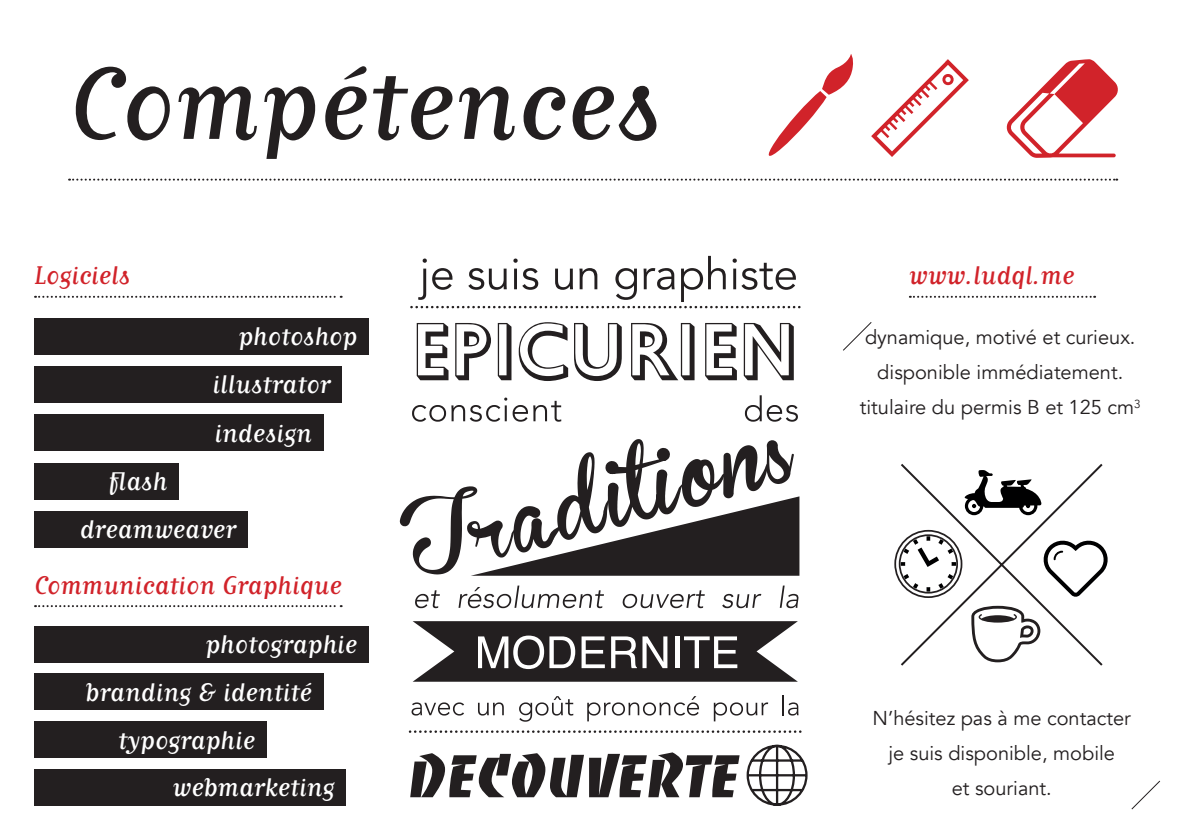
<style>
.page{position:relative;width:1191px;height:840px;background:#fff}
.page>*{position:absolute;margin:0;border:0;box-sizing:border-box;transform-origin:0 0}
.t1{font:144px "Matrix Script";color:#231f20}
.t2{font:36px/48.2px "Matrix Script";color:#fff}
.t3{font:36px "Matrix Script";color:#d1232a}
.t4{font:20px/35.4px "Avenir";color:#231f20;text-align:center}
</style>
<div class="page">
<svg style="left:69px;top:178px;width:1048px;height:2px"></svg>
<svg style="left:35px;top:295px;width:307px;height:2px"></svg>
<svg style="left:910px;top:295px;width:185px;height:2px"></svg>
<svg style="left:35px;top:605px;width:307px;height:1px"></svg>
<svg style="left:410px;top:752px;width:329px;height:44px"></svg>
<svg style="left:417px;top:323px;width:31px;height:57px"></svg>
<svg style="left:455px;top:323px;width:36px;height:57px"></svg>
<svg style="left:498px;top:323px;width:13px;height:57px"></svg>
<svg style="left:519px;top:322px;width:49px;height:59px"></svg>
<svg style="left:574px;top:323px;width:48px;height:58px"></svg>
<svg style="left:631px;top:323px;width:63px;height:57px"></svg>
<svg style="left:705px;top:323px;width:32px;height:57px"></svg>
<svg style="left:743px;top:323px;width:51px;height:57px"></svg>
<svg style="left:411px;top:256px;width:388px;height:52px"></svg>
<svg style="left:412px;top:397px;width:149px;height:24px"></svg>
<svg style="left:745px;top:395px;width:53px;height:26px"></svg>
<svg style="left:415px;top:590px;width:25px;height:18px"></svg>
<svg style="left:458px;top:585px;width:146px;height:23px"></svg>
<svg style="left:622px;top:590px;width:83px;height:18px"></svg>
<svg style="left:722px;top:593px;width:39px;height:15px"></svg>
<svg style="left:779px;top:585px;width:19px;height:23px"></svg>
<svg style="left:412px;top:621px;width:386px;height:60px"></svg>
<svg style="left:411px;top:702px;width:53px;height:13px"></svg>
<svg style="left:478px;top:702px;width:26px;height:13px"></svg>
<svg style="left:519px;top:696px;width:54px;height:25px"></svg>
<svg style="left:587px;top:696px;width:112px;height:25px"></svg>
<svg style="left:714px;top:702px;width:54px;height:19px"></svg>
<hr style="left:782px;top:694px;width:2px;height:20px;background:#231f20">
<svg style="left:788px;top:702px;width:10px;height:13px"></svg>
<svg style="left:410px;top:730px;width:390px;height:2px"></svg>
<svg style="left:746px;top:744px;width:62px;height:62px"></svg>
<svg style="left:400px;top:439px;width:399px;height:136px"></svg>
<svg style="left:901px;top:463px;width:202px;height:203px"></svg>
<svg style="left:894px;top:528px;width:69px;height:70px"></svg>
<svg style="left:1041px;top:538px;width:67px;height:59px"></svg>
<svg style="left:964px;top:469px;width:77px;height:46px"></svg>
<div style="left:34px;top:317px;width:335px;height:37px;background:#231f20"></div>
<div style="left:34px;top:366px;width:308px;height:37px;background:#231f20"></div>
<div style="left:34px;top:625px;width:335px;height:37px;background:#231f20"></div>
<div style="left:34px;top:414px;width:289px;height:37px;background:#231f20"></div>
<div style="left:34px;top:673px;width:289px;height:37px;background:#231f20"></div>
<div style="left:34px;top:462px;width:145px;height:37px;background:#231f20"></div>
<div style="left:34px;top:720px;width:232px;height:37px;background:#231f20"></div>
<div style="left:34px;top:510px;width:213px;height:37px;background:#231f20"></div>
<div style="left:34px;top:768px;width:312px;height:37px;background:#231f20"></div>
<svg style="left:768px;top:54px;width:85px;height:102px"></svg>
<svg style="left:871px;top:59px;width:97px;height:98px"></svg>
<svg style="left:1006px;top:59px;width:112px;height:99px"></svg>
<svg style="left:843px;top:322px;width:29px;height:29px"></svg>
<svg style="left:1131px;top:780px;width:29px;height:29px"></svg>
<h1 class="t1" style="left:68px;top:45px;width:595px">Compétences</h1>
<h2 class="t3" style="left:34px;top:261px;width:98px">Logiciels</h2>
<h2 class="t3" style="left:909px;top:261px;width:167px">www.ludql.me</h2>
<h2 class="t2" style="left:213px;top:312px;width:146px;text-indent:26px">photoshop illustrator</h2>
<h2 class="t2" style="left:108px;top:456px;width:60px">flash</h2>
<h2 class="t2" style="left:214px;top:408px;width:99px">indesign</h2>
<h2 class="t2" style="left:80px;top:504px;width:158px">dreamweaver</h2>
<h2 class="t3" style="left:34px;top:570px;width:309px">Communication Graphique</h2>
<h2 class="t2" style="left:205px;top:619px;width:153px">photographie</h2>
<h2 class="t2" style="left:86px;top:667px;width:228px">branding &amp; identité</h2>
<h2 class="t2" style="left:118px;top:715px;width:138px">typographie</h2>
<h2 class="t2" style="left:172px;top:762px;width:164px">webmarketing</h2>
<p class="t4" style="left:859px;top:319px;width:282px">dynamique, motivé et curieux. disponible immédiatement. titulaire du permis B et 125 cm<sup>3</sup></p>
<p class="t4" style="left:872px;top:700px;width:260px">N’hésitez pas à me contacter je suis disponible, mobile<br>et souriant.</p>
</div>
